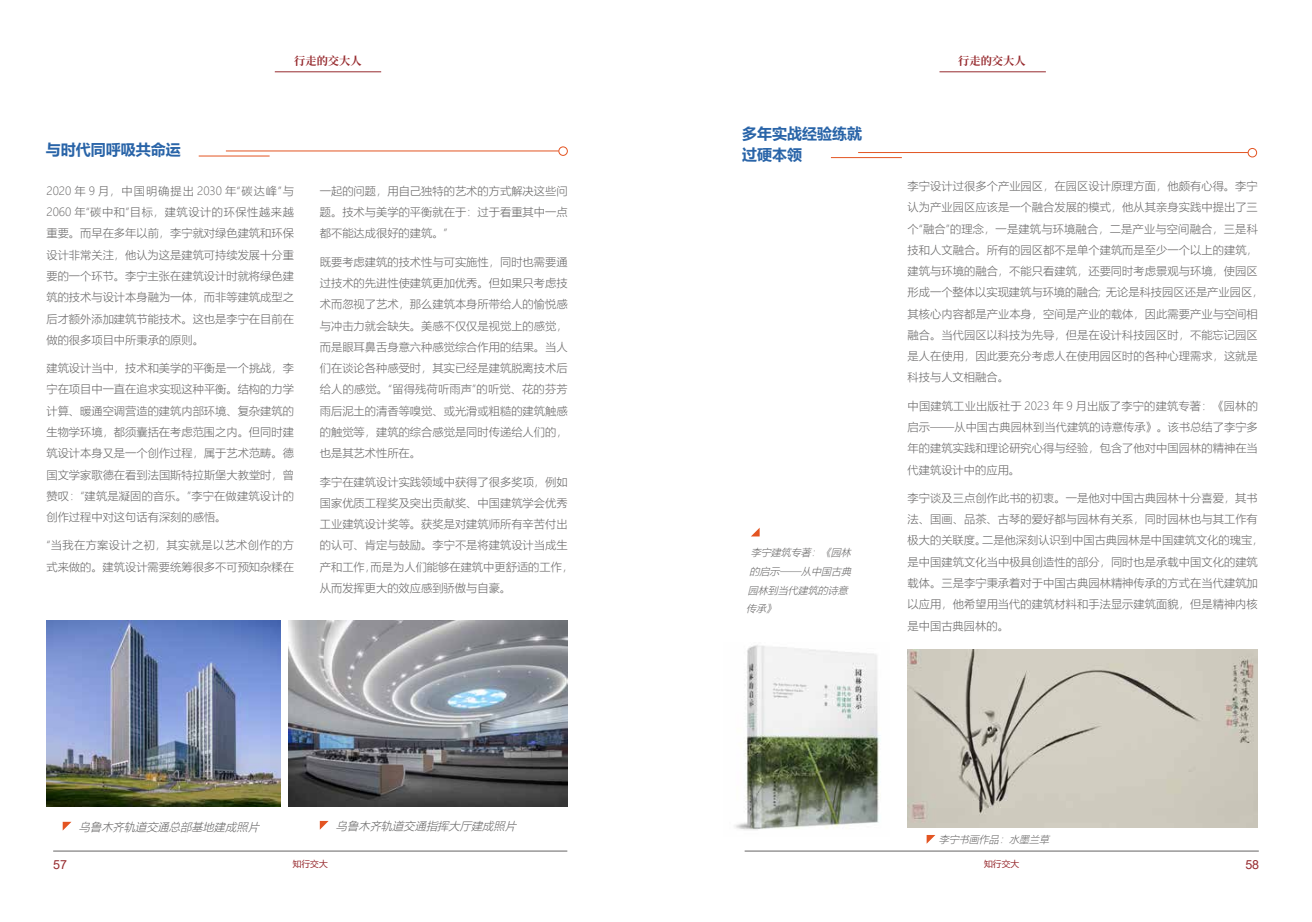
<style>
.page{position:relative;width:1312px;height:922px;background:#fff}
.page>*{position:absolute;margin:0;border:0;box-sizing:border-box;transform-origin:0 0}
.t1{font:700 15px/21.2px "Microsoft Ya Hei";color:#2964a8}
.t2{font:12.5px "Arial";color:#972b2f}
.t3{font:300 11.25px/21.2px "Microsoft Ya Hei";letter-spacing:.005em;color:#656464;text-align:justify}
.t4{font:italic 300 11.25px "Microsoft Ya Hei";color:#656464}
.t5{font:700 11.25px "Source Han Serif SC";color:#972b2f}
.t6{font:italic 300 10px "Microsoft Ya Hei";color:#656464}
.t7{font:8.75px "Microsoft Ya Hei";color:#972b2f}
</style>
<div class="page">
<hr style="left:53px;top:850px;width:514px;height:1px;background:#656464">
<hr style="left:744px;top:850px;width:514px;height:1px;background:#656464">
<hr style="left:939px;top:72px;width:106px;height:1px;background:#972b2f">
<hr style="left:275px;top:72px;width:106px;height:1px;background:#972b2f">
<hr style="left:199px;top:156px;width:70px;height:1px;background:#e35422">
<hr style="left:226px;top:151px;width:332px;height:1px;background:#e35422">
<div style="left:558px;top:146px;width:9px;height:10px;border:1px solid #e35422;border-radius:50%"></div>
<img style="left:47px;top:620px;width:233px;height:186px">
<img style="left:288px;top:620px;width:279px;height:186px">
<svg style="left:63px;top:821px;width:8px;height:9px"></svg>
<svg style="left:320px;top:820px;width:8px;height:9px"></svg>
<img style="left:734px;top:645px;width:147px;height:185px">
<hr style="left:830px;top:157px;width:71px;height:1px;background:#e35422">
<hr style="left:857px;top:152px;width:390px;height:1px;background:#e35422">
<div style="left:1247px;top:148px;width:9px;height:9px;border:1px solid #e35422;border-radius:50%"></div>
<img style="left:907px;top:649px;width:350px;height:178px">
<svg style="left:751px;top:528px;width:8px;height:8px"></svg>
<svg style="left:926px;top:835px;width:9px;height:8px"></svg>
<h1 class="t1" style="left:46px;top:138px;width:136px">与时代同呼吸共命运</h1>
<p class="t5" style="left:294px;top:54px;width:69px">行走的交大人</p>
<p class="t5" style="left:957px;top:54px;width:69px">行走的交大人</p>
<h1 class="t1" style="left:742px;top:122px;width:121px">多年实战经验练就过硬本领</h1>
<p class="t3" style="left:46px;top:180px;width:249px">2020 年 9 月，中国明确提出 2030 年“碳达峰”与2060 年“碳中和”目标，建筑设计的环保性越来越重要。而早在多年以前，李宁就对绿色建筑和环保设计非常关注，他认为这是建筑可持续发展十分重要的一个环节。李宁主张在建筑设计时就将绿色建筑的技术与设计本身融为一体，而非等建筑成型之后才额外添加建筑节能技术。这也是李宁在目前在做的很多项目中所秉承的原则。</p>
<p class="t3" style="left:46px;top:357px;width:249px">建筑设计当中，技术和美学的平衡是一个挑战，李宁在项目中一直在追求实现这种平衡。结构的力学计算、暖通空调营造的建筑内部环境、复杂建筑的生物学环境，都须囊括在考虑范围之内。但同时建筑设计本身又是一个创作过程，属于艺术范畴。德国文学家歌德在看到法国斯特拉斯堡大教堂时，曾赞叹：“建筑是凝固的音乐。”李宁在做建筑设计的创作过程中对这句话有深刻的感悟。</p>
<p class="t3" style="left:46px;top:534px;width:249px">“当我在方案设计之初，其实就是以艺术创作的方式来做的。建筑设计需要统筹很多不可预知杂糅在</p>
<p class="t3" style="left:320px;top:180px;width:249px">一起的问题，用自己独特的艺术的方式解决这些问题。技术与美学的平衡就在于：过于看重其中一点都不能达成很好的建筑。”</p>
<p class="t3" style="left:320px;top:251px;width:249px">既要考虑建筑的技术性与可实施性，同时也需要通过技术的先进性使建筑更加优秀。但如果只考虑技术而忽视了艺术，那么建筑本身所带给人的愉悦感与冲击力就会缺失。美感不仅仅是视觉上的感觉，而是眼耳鼻舌身意六种感觉综合作用的结果。当人们在谈论各种感受时，其实已经是建筑脱离技术后给人的感觉。“留得残荷听雨声”的听觉、花的芬芳雨后泥土的清香等嗅觉、或光滑或粗糙的建筑触感的触觉等，建筑的综合感觉是同时传递给人们的，也是其艺术性所在。</p>
<p class="t3" style="left:320px;top:470px;width:255px;text-align:left">李宁在建筑设计实践领域中获得了很多奖项，例如国家优质工程奖及突出贡献奖、中国建筑学会优秀工业建筑设计奖等。获奖是对建筑师所有辛苦付出的认可、肯定与鼓励。李宁不是将建筑设计当成生产和工作，而是为人们能够在建筑中更舒适的工作，从而发挥更大的效应感到骄傲与自豪。</p>
<p class="t4" style="left:79px;top:818px;width:185px">乌鲁木齐轨道交通总部基地建成照片</p>
<p class="t4" style="left:336px;top:817px;width:185px">乌鲁木齐轨道交通指挥大厅建成照片</p>
<p class="t6" style="left:750px;top:545px;width:105px">李宁建筑专著：《园林</p>
<p class="t6" style="left:749px;top:564px;width:106px">的启示——从中国古典</p>
<p class="t6" style="left:747px;top:583px;width:105px">园林到当代建筑的诗意</p>
<p class="t6" style="left:746px;top:602px;width:35px">传承》</p>
<p class="t3" style="left:907px;top:175px;width:357px;text-align:left">李宁设计过很多个产业园区，在园区设计原理方面，他颇有心得。李宁认为产业园区应该是一个融合发展的模式，他从其亲身实践中提出了三个“融合”的理念，一是建筑与环境融合，二是产业与空间融合，三是科技和人文融合。所有的园区都不是单个建筑而是至少一个以上的建筑，建筑与环境的融合，不能只看建筑，还要同时考虑景观与环境，使园区形成一个整体以实现建筑与环境的融合；无论是科技园区还是产业园区，其核心内容都是产业本身，空间是产业的载体，因此需要产业与空间相融合。当代园区以科技为先导，但是在设计科技园区时，不能忘记园区是人在使用，因此要充分考虑人在使用园区时的各种心理需求，这就是科技与人文相融合。</p>
<p class="t3" style="left:907px;top:395px;width:352px">中国建筑工业出版社于 2023 年 9 月出版了李宁的建筑专著：《园林的启示——从中国古典园林到当代建筑的诗意传承》。该书总结了李宁多年的建筑实践和理论研究心得与经验，包含了他对中国园林的精神在当代建筑设计中的应用。</p>
<p class="t3" style="left:907px;top:487px;width:357px;text-align:left">李宁谈及三点创作此书的初衷。一是他对中国古典园林十分喜爱，其书法、国画、品茶、古琴的爱好都与园林有关系，同时园林也与其工作有极大的关联度。二是他深刻认识到中国古典园林是中国建筑文化的瑰宝，是中国建筑文化当中极具创造性的部分，同时也是承载中国文化的建筑载体。三是李宁秉承着对于中国古典园林精神传承的方式在当代建筑加以应用，他希望用当代的建筑材料和手法显示建筑面貌，但是精神内核是中国古典园林的。</p>
<p class="t6" style="left:938px;top:832px;width:115px">李宁书画作品：水墨兰草</p>
<p class="t2" style="left:53px;top:855px;width:15px">57</p>
<p class="t7" style="left:293px;top:858px;width:36px">知行交大</p>
<p class="t7" style="left:983px;top:858px;width:36px">知行交大</p>
<p class="t2" style="left:1244px;top:855px;width:15px">58</p>
</div>
